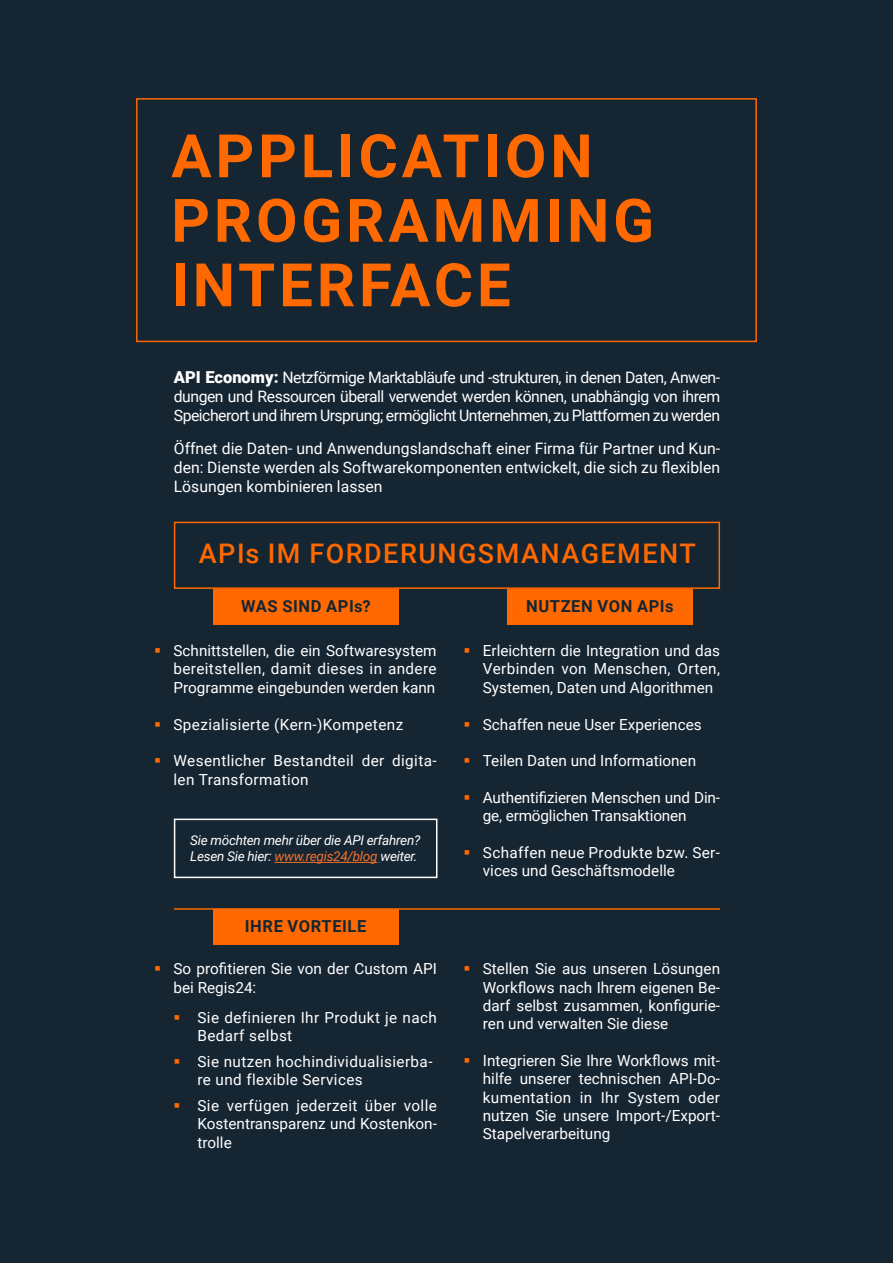
<style>
.page{position:relative;width:893px;height:1263px;background:#152532}
.page>*{position:absolute;margin:0;border:0;box-sizing:border-box;transform-origin:0 0}
.t1{font:700 60px "Roboto";letter-spacing:.065em;color:#ff6900}
.t2{font:500 27px "Roboto";letter-spacing:.055em;color:#ff6900}
.t3{font:700 16.5px "Roboto";letter-spacing:.035em;color:#152532}
.t4{font:15.75px/19.4px "Roboto";letter-spacing:-.02em;color:#fff;text-align:justify}
.t5{font:15.3px/18.3px "Roboto";color:#fff;text-align:justify}
.t6{font:15.3px/18.3px "Roboto";letter-spacing:.025em;color:#fff}
.t7{font:italic 13.5px/16.2px "Roboto";letter-spacing:-.02em;color:#fff}
.s1{font-weight:900;font-size:16.5px}
.s2{color:#f3712a}
</style>
<div class="page">
<div style="left:174px;top:522px;width:546px;height:67px;border:2px solid #ff6900"></div>
<div style="left:174px;top:819px;width:263px;height:59px;border:2px solid #fff"></div>
<hr style="left:274px;top:862px;width:103px;height:1px;background:#f3712a">
<div style="left:213px;top:589px;width:185px;height:35px;background:#ff6900"></div>
<div style="left:507px;top:589px;width:185px;height:35px;background:#ff6900"></div>
<div style="left:213px;top:909px;width:185px;height:35px;background:#ff6900"></div>
<hr style="left:174px;top:908px;width:546px;height:2px;background:#ff6900">
<div style="left:136px;top:98px;width:621px;height:244px;border:2px solid #ff6900"></div>
<p class="t1" style="left:171px;top:114px;width:423px">APPLICATION</p>
<p class="t1" style="left:171px;top:178px;width:484px">PROGRAMMING</p>
<p class="t1" style="left:171px;top:243px;width:341px">INTERFACE</p>
<p class="t4" style="left:174px;top:367px;width:548px"><span class="s1">API Economy:</span> Netzförmige Marktabläufe und -strukturen, in denen Daten, Anwen&shy;dungen und Ressourcen überall verwendet werden können, unabhängig von ihrem Speicherort und ihrem Ursprung; ermöglicht Unternehmen, zu Plattformen zu werden</p>
<p class="t4" style="left:174px;top:438px;width:548px;line-height:18.9px">Öffnet die Daten- und Anwendungslandschaft einer Firma für Partner und Kun&shy;den: Dienste werden als Softwarekomponenten entwickelt, die sich zu flexiblen Lösungen kombinieren lassen</p>
<p class="t2" style="left:199px;top:535px;width:499px">APIs IM FORDERUNGSMANAGEMENT</p>
<p class="t3" style="left:241px;top:595px;width:131px">WAS SIND APIs?</p>
<p class="t3" style="left:526px;top:595px;width:149px">NUTZEN VON APIs</p>
<p class="t5" style="left:174px;top:641px;width:265px">Schnittstellen, die ein Softwaresystem bereitstellen, damit dieses in andere Programme eingebunden werden kann</p>
<p class="t6" style="left:174px;top:714px;width:231px">Spezialisierte (Kern-)Kompetenz</p>
<p class="t6" style="left:174px;top:751px;width:265px">Wesentlicher Bestandteil der digita&shy;len Transformation</p>
<p class="t7" style="left:190px;top:832px;width:231px">Sie möchten mehr über die API erfahren?<br>Lesen Sie hier: <span class="s2">www.regis24/blog</span> weiter.</p>
<p class="t3" style="left:245px;top:915px;width:123px">IHRE VORTEILE</p>
<p class="t5" style="left:174px;top:959px;width:265px">So profitieren Sie von der Custom API bei Regis24:</p>
<p class="t6" style="left:197px;top:1007px;width:241px">Sie definieren Ihr Produkt je nach<br>Bedarf selbst</p>
<p class="t6" style="left:197px;top:1051px;width:237px">Sie nutzen hochindividualisierba&shy;re und flexible Services</p>
<p class="t5" style="left:197px;top:1096px;width:241px">Sie verfügen jederzeit über volle Kostentransparenz und Kostenkon&shy;trolle</p>
<p class="t5" style="left:483px;top:641px;width:239px">Erleichtern die Integration und das Verbinden von Menschen, Orten, Systemen, Daten und Algorithmen</p>
<p class="t5" style="left:483px;top:714px;width:220px">Schaffen neue User Experiences</p>
<p class="t5" style="left:483px;top:751px;width:215px">Teilen Daten und Informationen</p>
<p class="t5" style="left:483px;top:788px;width:239px">Authentifizieren Menschen und Din&shy;ge, ermöglichen Transaktionen</p>
<p class="t5" style="left:483px;top:843px;width:239px">Schaffen neue Produkte bzw. Ser&shy;vices und Geschäftsmodelle</p>
<p class="t5" style="left:483px;top:959px;width:239px">Stellen Sie aus unseren Lösungen Workflows nach Ihrem eigenen Be&shy;darf selbst zusammen, konfigurie&shy;ren und verwalten Sie diese</p>
<p class="t5" style="left:483px;top:1051px;width:239px">Integrieren Sie Ihre Workflows mit&shy;hilfe unserer technischen API-Do&shy;kumentation in Ihr System oder nutzen Sie unsere Import-/Export-Stapelverarbeitung</p>
</div>
